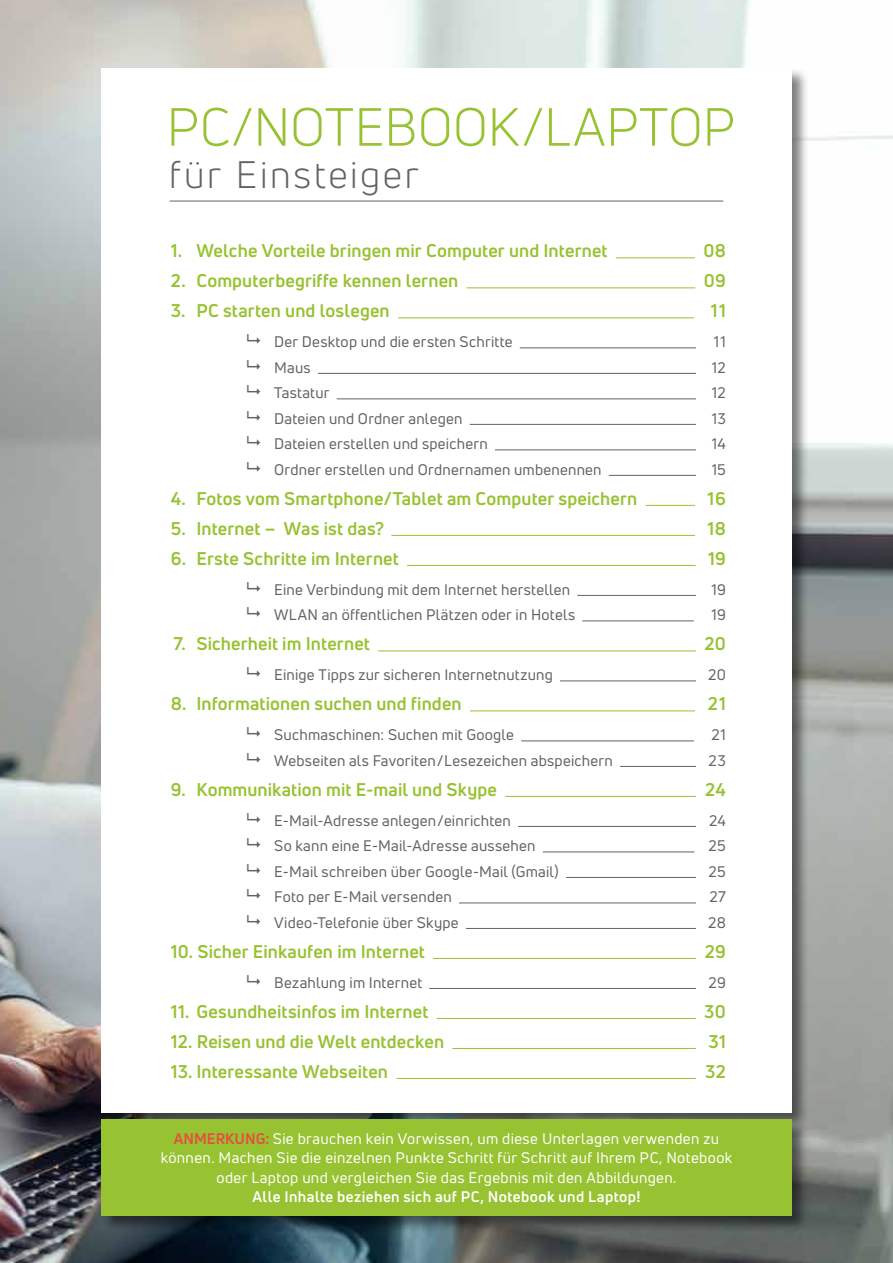
<style>
.page{position:relative;width:893px;height:1263px;background:#fff}
.page>*{position:absolute;margin:0;border:0;box-sizing:border-box;transform-origin:0 0}
.t1{font:52.5px "Uni Neue";color:#97c231}
.t2{font:37.5px "Uni Neue";letter-spacing:.07em;color:#636362}
.t3{font:700 18px "Uni Neue";letter-spacing:.01em;color:#97c231}
.t4{font:15px "Uni Neue";letter-spacing:.015em;color:#636362}
.t5{font:15px/19.5px "Uni Neue";letter-spacing:.025em;color:#fff;text-align:center}
.t6{font:700 15px "Uni Neue";letter-spacing:.025em;color:#fff}
.s1{font-weight:700;color:#e94a42}
</style>
<div class="page">
<img style="left:0;top:0;width:893px;height:1263px">
<div style="left:100px;top:68px;width:709px;height:1062px;background:#000;opacity:.5"></div>
<div style="left:101px;top:68px;width:691px;height:1045px;background:#fff"></div>
<hr style="left:616px;top:258px;width:79px;height:1px;background:#97c231">
<hr style="left:467px;top:288px;width:228px;height:1px;background:#97c231">
<hr style="left:398px;top:318px;width:296px;height:1px;background:#97c231">
<hr style="left:520px;top:348px;width:180px;height:1px;background:#636362">
<hr style="left:318px;top:373px;width:383px;height:1px;background:#636362">
<hr style="left:337px;top:399px;width:364px;height:1px;background:#636362">
<hr style="left:470px;top:424px;width:231px;height:1px;background:#636362">
<hr style="left:495px;top:450px;width:206px;height:1px;background:#636362">
<hr style="left:609px;top:475px;width:92px;height:1px;background:#636362">
<hr style="left:646px;top:505px;width:49px;height:1px;background:#97c231">
<hr style="left:391px;top:535px;width:304px;height:1px;background:#97c231">
<hr style="left:407px;top:565px;width:289px;height:1px;background:#97c231">
<hr style="left:577px;top:595px;width:120px;height:1px;background:#636362">
<hr style="left:582px;top:621px;width:112px;height:1px;background:#636362">
<hr style="left:378px;top:651px;width:318px;height:1px;background:#97c231">
<hr style="left:560px;top:681px;width:141px;height:1px;background:#636362">
<hr style="left:470px;top:711px;width:225px;height:1px;background:#97c231">
<hr style="left:521px;top:741px;width:173px;height:1px;background:#636362">
<hr style="left:620px;top:766px;width:81px;height:1px;background:#636362">
<hr style="left:505px;top:796px;width:192px;height:1px;background:#97c231">
<hr style="left:518px;top:826px;width:180px;height:1px;background:#636362">
<hr style="left:543px;top:852px;width:151px;height:1px;background:#636362">
<hr style="left:566px;top:877px;width:132px;height:1px;background:#636362">
<hr style="left:459px;top:903px;width:240px;height:1px;background:#636362">
<hr style="left:466px;top:928px;width:232px;height:1px;background:#636362">
<hr style="left:433px;top:958px;width:263px;height:1px;background:#97c231">
<hr style="left:429px;top:988px;width:272px;height:1px;background:#636362">
<hr style="left:437px;top:1018px;width:259px;height:1px;background:#97c231">
<hr style="left:452px;top:1048px;width:244px;height:1px;background:#97c231">
<hr style="left:396px;top:1078px;width:301px;height:1px;background:#97c231">
<hr style="left:170px;top:201px;width:553px;height:1px;background:#636362">
<div style="left:696px;top:258px;width:7px;height:834px;background:#fff"></div>
<div style="left:100px;top:1118px;width:709px;height:115px;background:#000;opacity:.5"></div>
<div style="left:101px;top:1119px;width:691px;height:96px;background:#97c231"></div>
<h1 class="t1" style="left:167px;top:95px;width:570px">PC/NOTEBOOK/LAPTOP</h1>
<h2 class="t2" style="left:169px;top:152px;width:251px">für Einsteiger</h2>
<p class="t3" style="left:171px;top:239px;width:438px">1. Welche Vorteile bringen mir Computer und Internet</p>
<p class="t3" style="left:703px;top:239px;width:24px">08</p>
<p class="t3" style="left:171px;top:269px;width:289px">2. Computerbegriffe kennen lernen</p>
<p class="t3" style="left:704px;top:269px;width:24px">09</p>
<p class="t3" style="left:171px;top:299px;width:220px">3. PC starten und loslegen</p>
<p class="t3" style="left:711px;top:299px;width:17px">11</p>
<p class="t4" style="left:274px;top:332px;width:240px">Der Desktop und die ersten Schritte</p>
<p class="t4" style="left:714px;top:332px;width:13px">11</p>
<p class="t4" style="left:274px;top:358px;width:38px">Maus</p>
<p class="t4" style="left:712px;top:358px;width:15px">12</p>
<p class="t4" style="left:274px;top:383px;width:57px">Tastatur</p>
<p class="t4" style="left:712px;top:383px;width:15px">12</p>
<p class="t4" style="left:274px;top:409px;width:190px">Dateien und Ordner anlegen</p>
<p class="t4" style="left:712px;top:409px;width:16px">13</p>
<p class="t4" style="left:274px;top:434px;width:215px">Dateien erstellen und speichern</p>
<p class="t4" style="left:712px;top:434px;width:16px">14</p>
<p class="t4" style="left:274px;top:460px;width:329px">Ordner erstellen und Ordnernamen umbenennen</p>
<p class="t4" style="left:712px;top:460px;width:16px">15</p>
<p class="t3" style="left:171px;top:487px;width:468px">4. Fotos vom Smartphone/Tablet am Computer speichern</p>
<p class="t3" style="left:707px;top:487px;width:20px">16</p>
<p class="t3" style="left:171px;top:517px;width:215px">5. Internet – Was ist das?</p>
<p class="t3" style="left:707px;top:517px;width:20px">18</p>
<p class="t3" style="left:171px;top:547px;width:229px">6. Erste Schritte im Internet</p>
<p class="t3" style="left:708px;top:547px;width:19px">19</p>
<p class="t4" style="left:274px;top:580px;width:297px">Eine Verbindung mit dem Internet herstellen</p>
<p class="t4" style="left:711px;top:580px;width:16px">19</p>
<p class="t4" style="left:274px;top:605px;width:302px">WLAN an öffentlichen Plätzen oder in Hotels</p>
<p class="t4" style="left:711px;top:605px;width:16px">19</p>
<p class="t3" style="left:173px;top:632px;width:198px">7. Sicherheit im Internet</p>
<p class="t3" style="left:704px;top:632px;width:23px">20</p>
<p class="t4" style="left:274px;top:665px;width:280px">Einige Tipps zur sicheren Internetnutzung</p>
<p class="t4" style="left:708px;top:665px;width:19px">20</p>
<p class="t3" style="left:171px;top:692px;width:292px">8. Informationen suchen und finden</p>
<p class="t3" style="left:708px;top:692px;width:20px">21</p>
<p class="t4" style="left:274px;top:725px;width:241px">Suchmaschinen: Suchen mit Google</p>
<p class="t4" style="left:712px;top:725px;width:16px">21</p>
<p class="t4" style="left:274px;top:751px;width:340px">Webseiten als Favoriten/Lesezeichen abspeichern</p>
<p class="t4" style="left:708px;top:751px;width:19px">23</p>
<p class="t3" style="left:171px;top:778px;width:328px">9. Kommunikation mit E-mail und Skype</p>
<p class="t3" style="left:705px;top:778px;width:22px">24</p>
<p class="t4" style="left:274px;top:811px;width:238px">E-Mail-Adresse anlegen/einrichten</p>
<p class="t4" style="left:709px;top:811px;width:18px">24</p>
<p class="t4" style="left:274px;top:836px;width:263px">So kann eine E-Mail-Adresse aussehen</p>
<p class="t4" style="left:708px;top:836px;width:19px">25</p>
<p class="t4" style="left:274px;top:862px;width:286px">E-Mail schreiben über Google-Mail (Gmail)</p>
<p class="t4" style="left:708px;top:862px;width:19px">25</p>
<p class="t4" style="left:274px;top:887px;width:179px">Foto per E-Mail versenden</p>
<p class="t4" style="left:709px;top:887px;width:18px">27</p>
<p class="t4" style="left:274px;top:913px;width:186px">Video-Telefonie über Skype</p>
<p class="t4" style="left:708px;top:913px;width:19px">28</p>
<p class="t3" style="left:171px;top:940px;width:256px">10. Sicher Einkaufen im Internet</p>
<p class="t3" style="left:705px;top:940px;width:23px">29</p>
<p class="t4" style="left:274px;top:973px;width:149px">Bezahlung im Internet</p>
<p class="t4" style="left:708px;top:973px;width:19px">29</p>
<p class="t3" style="left:171px;top:1000px;width:259px">11. Gesundheitsinfos im Internet</p>
<p class="t3" style="left:704px;top:1000px;width:23px">30</p>
<p class="t3" style="left:171px;top:1030px;width:275px">12. Reisen und die Welt entdecken</p>
<p class="t3" style="left:708px;top:1030px;width:19px">31</p>
<p class="t3" style="left:171px;top:1060px;width:219px">13. Interessante Webseiten</p>
<p class="t3" style="left:705px;top:1060px;width:22px">32</p>
<p class="t5" style="left:161px;top:1128px;width:573px"><span class="s1">ANMERKUNG:</span> Sie brauchen kein Vorwissen, um diese Unterlagen verwenden zu können. Machen Sie die einzelnen Punkte Schritt für Schritt auf Ihrem PC, Notebook oder Laptop und vergleichen Sie das Ergebnis mit den Abbildungen.</p>
<p class="t6" style="left:253px;top:1187px;width:389px">Alle Inhalte beziehen sich auf PC, Notebook und Laptop!</p>
</div>
